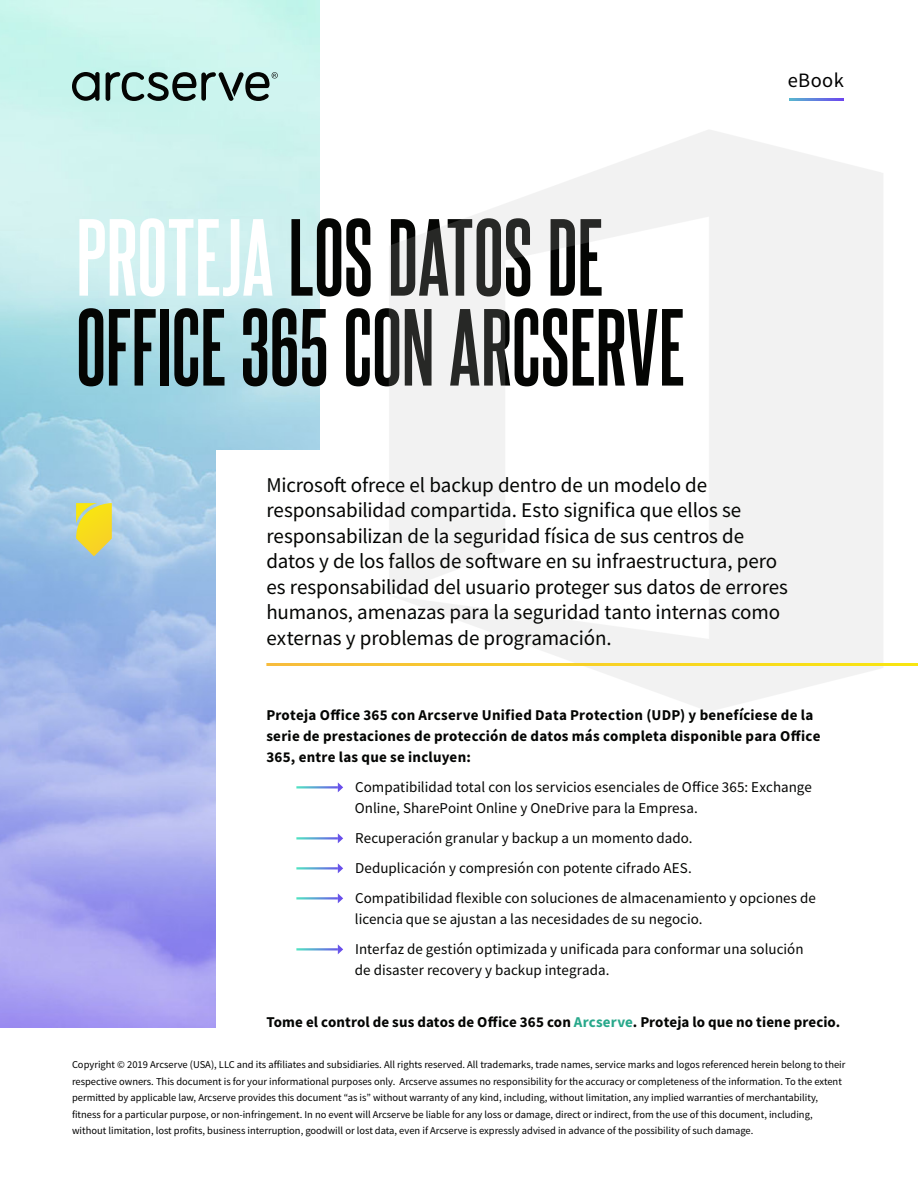
<style>
.page{position:relative;width:918px;height:1188px;background:#fff}
.page>*{position:absolute;margin:0;border:0;box-sizing:border-box;transform-origin:0 0}
.Paragraph_Style_1{font:700 93px/89.8px "Steelfish Rg";color:#040503}
.Paragraph_Style_1-2{font:21px/25.5px "Source Sans Pro";letter-spacing:-.005em;color:#040503}
.t1{font:20.4px "Source Sans Pro";letter-spacing:.02em;color:#000}
.Paragraph_Style_1-3{font:15px/21px "Source Sans Pro";color:#040503}
.Paragraph_Style_1-4{font:700 15px/21px "Source Sans Pro";letter-spacing:.015em;color:#040503}
.t2{font:10.5px/16.5px "Source Sans Pro";color:#000}
.s1{color:#fff}
.s2{color:#28a88b}
</style>
<div class="page">
<img style="left:287px;top:71px;width:596px;height:640px">
<svg style="left:338px;top:782px;width:5px;height:10px"></svg>
<svg style="left:338px;top:833px;width:5px;height:10px"></svg>
<svg style="left:338px;top:863px;width:5px;height:10px"></svg>
<svg style="left:338px;top:893px;width:5px;height:10px"></svg>
<svg style="left:338px;top:944px;width:5px;height:10px"></svg>
<svg style="left:72px;top:72px;width:28px;height:29px"></svg>
<svg style="left:106px;top:72px;width:172px;height:29px;background:#7f9a95"></svg>
<svg style="left:76px;top:503px;width:36px;height:53px;background:#e3d649"></svg>
<hr style="left:266px;top:663px;width:652px;height:3px;background:#fff">
<p class="Paragraph_Style_1" style="left:76px;top:210px;width:610px"><span class="s1">PROTEJA</span> LOS DATOS DE<br>OFFICE 365 CON ARCSERVE</p>
<h3 class="t1" style="left:788px;top:68px;width:58px">eBook</h3>
<p class="Paragraph_Style_1-2" style="left:266px;top:472px;width:523px">Microsoft ofrece el backup dentro de un modelo de responsabilidad compartida. Esto significa que ellos se responsabilizan de la seguridad física de sus centros de datos y de los fallos de software en su infraestructura, pero es responsabilidad del usuario proteger sus datos de errores humanos, amenazas para la seguridad tanto internas como externas y problemas de programación.</p>
<p class="Paragraph_Style_1-4" style="left:266px;top:705px;width:556px">Proteja Office 365 con Arcserve Unified Data Protection (UDP) y benefíciese de la serie de prestaciones de protección de datos más completa disponible para Office<br>365, entre las que se incluyen:</p>
<p class="Paragraph_Style_1-3" style="left:355px;top:777px;width:458px">Compatibilidad total con los servicios esenciales de Office 365: Exchange<br>Online, SharePoint Online y OneDrive para la Empresa.</p>
<p class="Paragraph_Style_1-3" style="left:355px;top:828px;width:339px">Recuperación granular y backup a un momento dado.</p>
<p class="Paragraph_Style_1-3" style="left:355px;top:858px;width:338px">Deduplicación y compresión con potente cifrado AES.</p>
<p class="Paragraph_Style_1-3" style="left:355px;top:888px;width:463px">Compatibilidad flexible con soluciones de almacenamiento y opciones de licencia que se ajustan a las necesidades de su negocio.</p>
<p class="Paragraph_Style_1-3" style="left:355px;top:939px;width:450px">Interfaz de gestión optimizada y unificada para conformar una solución de disaster recovery y backup integrada.</p>
<p class="Paragraph_Style_1-4" style="left:266px;top:1011px;width:576px">Tome el control de sus datos de Office 365 con <span class="s2">Arcserve</span>. Proteja lo que no tiene precio.</p>
<p class="t2" style="left:72px;top:1056px;width:775px">Copyright © 2019 Arcserve (USA), LLC and its affiliates and subsidiaries. All rights reserved. All trademarks, trade names, service marks and logos referenced herein belong to their respective owners. This document is for your informational purposes only. Arcserve assumes no responsibility for the accuracy or completeness of the information. To the extent permitted by applicable law, Arcserve provides this document “as is” without warranty of any kind, including, without limitation, any implied warranties of merchantability, fitness for a particular purpose, or non-infringement. In no event will Arcserve be liable for any loss or damage, direct or indirect, from the use of this document, including, without limitation, lost profits, business interruption, goodwill or lost data, even if Arcserve is expressly advised in advance of the possibility of such damage.</p>
</div>
